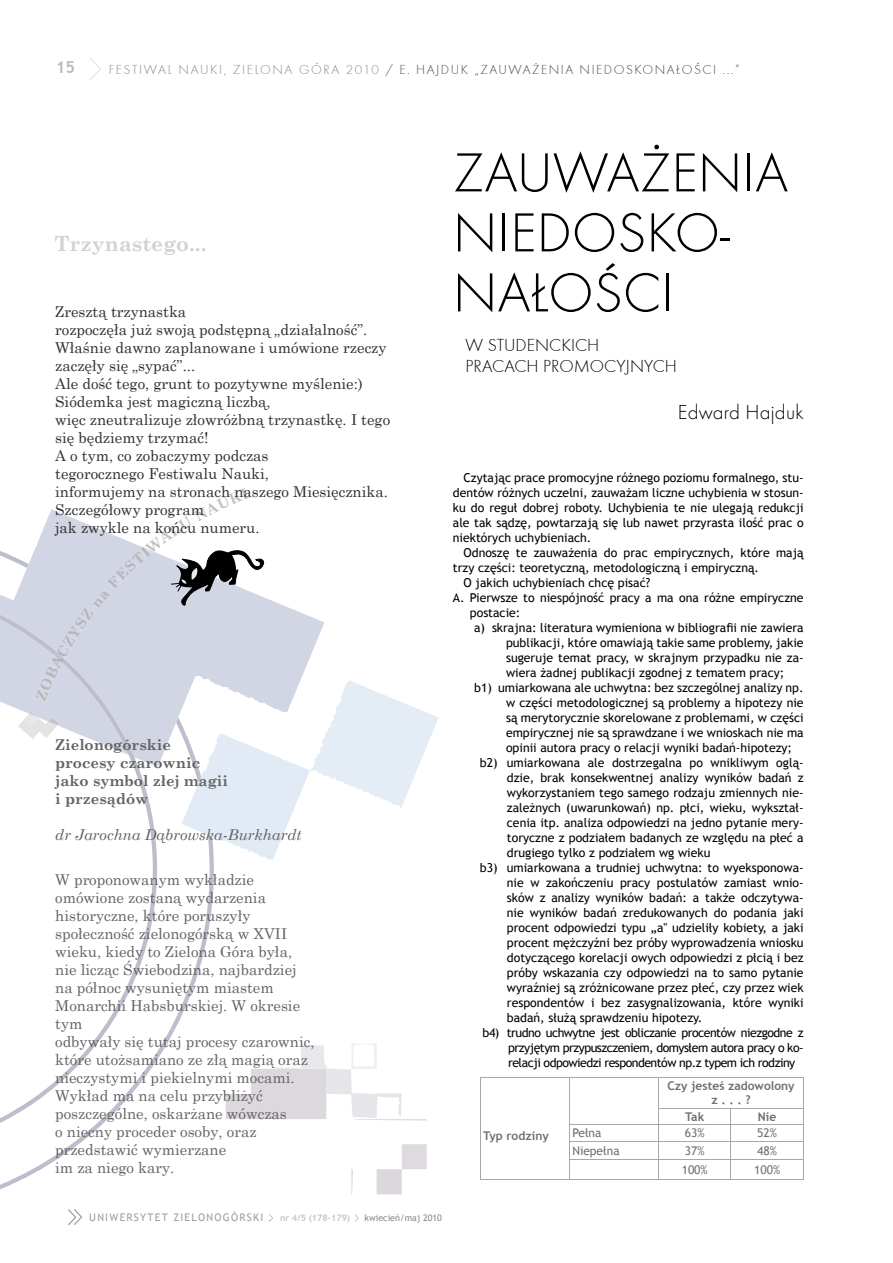
<style>
.page{position:relative;width:893px;height:1263px;background:#fff}
.page>*{position:absolute;margin:0;border:0;box-sizing:border-box;transform-origin:0 0}
.t1{font:57px/60px "Futura TEE Ligh";color:#000}
.t2{font:700 21px "Century Schoolbook";color:#d2d2d2}
.t3{font:21px "Futur TEE Lig";letter-spacing:.01em;color:#000}
.t4{font:18px/21.6px "Futura TEE Ligh";color:#000}
.t5{font:700 16.5px "Trebuchet MS";color:#bcbcbc}
.t6{font:15px/18px "Century Schoolbook";color:#636363}
.t7{font:15px/18px "Century Schoolbook";color:#303030}
.t8{font:700 15px/18px "Century Schoolbook";color:#636363}
.t9{font:italic 15px "Century Schoolbook";color:#636363}
.t10{font:13.5px "Futura TEE Ligh";letter-spacing:.11em;color:#474848}
.t11{font:12.3px/15px "Trebuchet MS";color:#000;text-align:justify}
.t12{font:12.3px "Trebuchet MS";letter-spacing:-.04em;color:#000}
.t13{font:700 12px/14.4px "Trebuchet MS";color:#6f6f6f;text-align:center}
.t14{font:12px "Trebuchet MS";color:#6f6f6f}
.t15{font:10.5px "Trebuchet MS";letter-spacing:.12em;color:#9f9f9f}
.t16{font:9px "Trebuchet MS";color:#888}
.t17{font:700 9px "Trebuchet MS";color:#c6c5c6}
.s1{color:#888}
</style>
<div class="page">
<svg style="left:90px;top:58px;width:11px;height:22px"></svg>
<svg style="left:68px;top:1209px;width:14px;height:16px"></svg>
<svg style="left:269px;top:1214px;width:4px;height:8px"></svg>
<svg style="left:355px;top:1214px;width:4px;height:8px"></svg>
<svg style="left:0;top:860px;width:214px;height:329px"></svg>
<svg style="left:0;top:860px;width:186px;height:263px"></svg>
<svg style="left:351px;top:1169px;width:2px;height:25px"></svg>
<div style="left:377px;top:1169px;width:25px;height:25px;background:#dbd7dc"></div>
<div style="left:402px;top:1144px;width:25px;height:25px;background:#dedadf"></div>
<svg style="left:226px;top:1044px;width:201px;height:76px"></svg>
<hr style="left:480px;top:1179px;width:89px;height:1px;background:#a8a8a8">
<svg style="left:480px;top:1077px;width:324px;height:102px"></svg>
<hr style="left:569px;top:1179px;width:90px;height:1px;background:#a8a8a8">
<hr style="left:659px;top:1179px;width:72px;height:1px;background:#a8a8a8">
<hr style="left:731px;top:1179px;width:73px;height:1px;background:#a8a8a8">
<svg style="left:18px;top:711px;width:421px;height:149px"></svg>
<svg style="left:35px;top:509px;width:229px;height:192px"></svg>
<h3 class="t5" style="left:56px;top:57px;width:21px">15</h3>
<p class="t10" style="left:109px;top:61px;width:633px"><span class="s1">FESTIWAL NAUKI, ZIELONA GÓRA 2010</span> / E. HAJDUK „ZAUWA¯ENIA NIEDOSKONA£OŒCI ...”</p>
<h2 class="t2" style="left:54px;top:227px;width:154px">Trzynastego...</h2>
<p class="t7" style="left:55px;top:302px;width:336px">Zresztą trzynastka<br>rozpoczęła już swoją podstępną „działalność”.<br>Właśnie dawno zaplanowane i umówione rzeczy zaczęły się „sypać”...<br>Ale dość tego, grunt to pozytywne myślenie:)<br>Siódemka jest magiczną liczbą,<br>więc zneutralizuje złowróżbną trzynastkę. I tego się będziemy trzymać!<br>A o tym, co zobaczymy podczas<br>tegorocznego Festiwalu Nauki,<br>informujemy na stronach naszego Miesięcznika.<br>Szczegółowy program<br>jak zwykle na końcu numeru.</p>
<p class="t8" style="left:55px;top:735px;width:174px">Zielonogórskie procesy czarownic jako symbol złej magii i przesądów</p>
<p class="t9" style="left:55px;top:823px;width:248px">dr Jarochna Dąbrowska-Burkhardt</p>
<p class="t6" style="left:55px;top:869px;width:261px">W proponowanym wykładzie omówione zostaną wydarzenia historyczne, które poruszyły społeczność zielonogórską w XVII wieku, kiedy to Zielona Góra była, nie licząc Świebodzina, najbardziej na północ wysuniętym miastem<br>Monarchii Habsburskiej. W okresie tym<br>odbywały się tutaj procesy czarownic, które utożsamiano ze złą magią oraz nieczystymi i piekielnymi mocami.<br>Wykład ma na celu przybliżyć poszczególne, oskarżane wówczas<br>o niecny proceder osoby, oraz przedstawić wymierzane<br>im za niego kary.</p>
<h1 class="t1" style="left:453px;top:143px;width:337px">ZAUWA¯ENIA<br>NIEDOSKO-<br>NA£OŒCI</h1>
<h3 class="t4" style="left:466px;top:334px;width:213px">W STUDENCKICH<br>PRACACH PROMOCYJNYCH</h3>
<h2 class="t3" style="left:678px;top:400px;width:127px">Edward Hajduk</h2>
<p class="t11" style="left:453px;top:470px;width:352px;text-indent:11px">Czytając prace promocyjne różnego poziomu formalnego, stu&shy;dentów różnych uczelni, zauważam liczne uchybienia w stosun&shy;ku do reguł dobrej roboty. Uchybienia te nie ulegają redukcji ale tak sądzę, powtarzają się lub nawet przyrasta ilość prac o niektórych uchybieniach.</p>
<p class="t11" style="left:463px;top:545px;width:342px">Odnoszę te zauważenia do prac empirycznych, które mają</p>
<p class="t11" style="left:453px;top:560px;width:308px">trzy części: teoretyczną, metodologiczną i empiryczną.</p>
<p class="t11" style="left:463px;top:575px;width:188px">O jakich uchybieniach chcę pisać?</p>
<p class="t11" style="left:453px;top:590px;width:352px">A. Pierwsze to niespójność pracy a ma ona różne empiryczne</p>
<p class="t11" style="left:470px;top:605px;width:52px">postacie:</p>
<p class="t11" style="left:474px;top:620px;width:331px">a) skrajna: literatura wymieniona w bibliografii nie zawiera</p>
<p class="t11" style="left:506px;top:635px;width:299px">publikacji, które omawiają takie same problemy, jakie</p>
<p class="t11" style="left:506px;top:650px;width:299px">sugeruje temat pracy, w skrajnym przypadku nie za-</p>
<p class="t11" style="left:506px;top:665px;width:280px">wiera żadnej publikacji zgodnej z tematem pracy;</p>
<p class="t11" style="left:474px;top:680px;width:331px">b1) umiarkowana ale uchwytna: bez szczególnej analizy np.</p>
<p class="t11" style="left:506px;top:695px;width:299px">w części metodologicznej są problemy a hipotezy nie</p>
<p class="t11" style="left:506px;top:710px;width:299px">są merytorycznie skorelowane z problemami, w części</p>
<p class="t11" style="left:506px;top:725px;width:299px">empirycznej nie są sprawdzane i we wnioskach nie ma</p>
<p class="t11" style="left:506px;top:740px;width:288px">opinii autora pracy o relacji wyniki badań-hipotezy;</p>
<p class="t11" style="left:480px;top:755px;width:325px">b2) umiarkowana ale dostrzegalna po wnikliwym oglą-</p>
<p class="t11" style="left:507px;top:770px;width:298px">dzie, brak konsekwentnej analizy wyników badań z</p>
<p class="t11" style="left:507px;top:785px;width:298px">wykorzystaniem tego samego rodzaju zmiennych nie-</p>
<p class="t11" style="left:507px;top:800px;width:298px">zależnych (uwarunkowań) np. płci, wieku, wykształ-</p>
<p class="t11" style="left:507px;top:815px;width:298px">cenia itp. analiza odpowiedzi na jedno pytanie mery-</p>
<p class="t11" style="left:507px;top:830px;width:298px">toryczne z podziałem badanych ze względu na płeć a</p>
<p class="t11" style="left:507px;top:845px;width:205px">drugiego tylko z podziałem wg wieku</p>
<p class="t11" style="left:480px;top:860px;width:325px">b3) umiarkowana a trudniej uchwytna: to wyeksponowa-</p>
<p class="t11" style="left:507px;top:875px;width:298px">nie w zakończeniu pracy postulatów zamiast wnio-</p>
<p class="t11" style="left:507px;top:890px;width:298px">sków z analizy wyników badań: a także odczytywa-</p>
<p class="t11" style="left:507px;top:905px;width:298px">nie wyników badań zredukowanych do podania jaki</p>
<p class="t11" style="left:507px;top:920px;width:298px">procent odpowiedzi typu „a" udzieliły kobiety, a jaki</p>
<p class="t11" style="left:507px;top:935px;width:298px">procent mężczyźni bez próby wyprowadzenia wniosku</p>
<p class="t11" style="left:507px;top:950px;width:298px">dotyczącego korelacji owych odpowiedzi z płcią i bez</p>
<p class="t11" style="left:507px;top:965px;width:298px">próby wskazania czy odpowiedzi na to samo pytanie</p>
<p class="t11" style="left:507px;top:980px;width:298px">wyraźniej są zróżnicowane przez płeć, czy przez wiek</p>
<p class="t11" style="left:507px;top:995px;width:298px">respondentów i bez zasygnalizowania, które wyniki</p>
<p class="t11" style="left:507px;top:1010px;width:197px">badań, służą sprawdzeniu hipotezy.</p>
<p class="t12" style="left:483px;top:1025px;width:323px">b4) trudno uchwytne jest obliczanie procentów niezgodne z</p>
<p class="t12" style="left:508px;top:1040px;width:297px">przyjętym przypuszczeniem, domysłem autora pracy o ko-</p>
<p class="t12" style="left:508px;top:1055px;width:289px">relacji odpowiedzi respondentów np.z typem ich rodziny</p>
<p class="t13" style="left:483px;top:1129px;width:67px">Typ rodziny</p>
<p class="t13" style="left:667px;top:1078px;width:129px">Czy jesteś zadowolony z . . . ?</p>
<p class="t13" style="left:685px;top:1109px;width:20px">Tak</p>
<p class="t13" style="left:758px;top:1109px;width:20px">Nie</p>
<p class="t14" style="left:572px;top:1126px;width:31px">Pełna</p>
<p class="t14" style="left:685px;top:1126px;width:21px">63%</p>
<p class="t14" style="left:757px;top:1126px;width:21px">52%</p>
<p class="t14" style="left:572px;top:1143px;width:49px">Niepełna</p>
<p class="t14" style="left:685px;top:1143px;width:21px">37%</p>
<p class="t14" style="left:757px;top:1143px;width:21px">48%</p>
<p class="t14" style="left:682px;top:1162px;width:28px">100%</p>
<p class="t14" style="left:754px;top:1162px;width:28px">100%</p>
<p class="t15" style="left:89px;top:1211px;width:175px">UNIWERSYTET ZIELONOGÓRSKI</p>
<p class="t17" style="left:280px;top:1212px;width:72px">nr 4/5 (178-179)</p>
<p class="t16" style="left:365px;top:1212px;width:79px">kwiecień/maj 2010</p>
</div>
